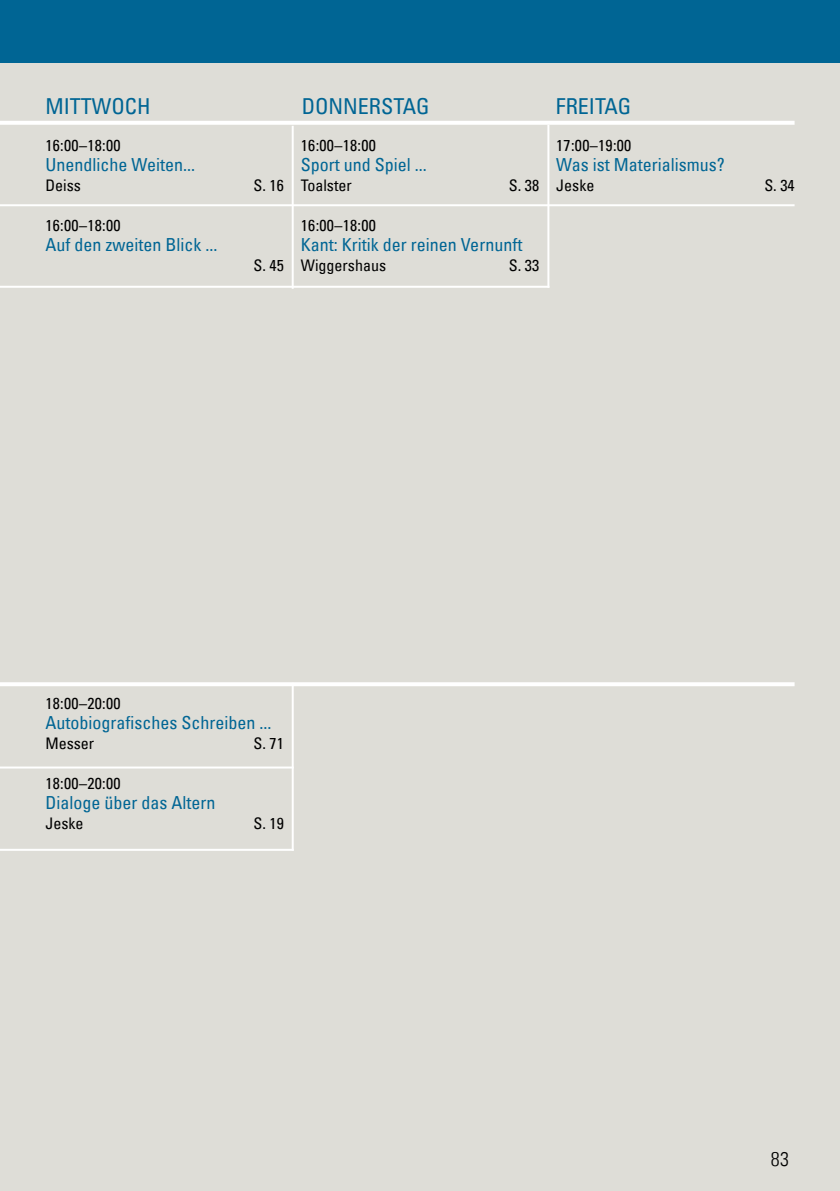
<style>
.page{position:relative;width:840px;height:1191px;background:#fff}
.page>*{position:absolute;margin:0;border:0;box-sizing:border-box;transform-origin:0 0}
.t1{font:condensed 22px "Univers Com 57";color:#006594}
.t2{font:20px "Univers Com 47 Light Cond";color:#000}
.t3{font:condensed 18px "Univers Com 57";color:#006594}
.t4{font:condensed 16px "Univers Com 57";color:#000}
</style>
<div class="page">
<div style="left:0;top:52px;width:839px;height:1139px;background:#deddd7"></div>
<div style="left:0;top:0;width:839px;height:63px;background:#006594"></div>
<hr style="left:0;top:121px;width:794px;height:4px;background:#fff">
<hr style="left:291px;top:126px;width:2px;height:163px;background:#fff">
<hr style="left:547px;top:125px;width:2px;height:163px;background:#fff">
<hr style="left:0;top:204px;width:794px;height:2px;background:#fff">
<hr style="left:0;top:682px;width:794px;height:4px;background:#fff">
<hr style="left:291px;top:683px;width:2px;height:168px;background:#fff">
<hr style="left:0;top:766px;width:293px;height:2px;background:#fff">
<hr style="left:0;top:286px;width:549px;height:2px;background:#fff">
<hr style="left:0;top:849px;width:293px;height:2px;background:#fff">
<p class="t1" style="left:45px;top:92px;width:107px">MITTWOCH</p>
<p class="t1" style="left:301px;top:92px;width:129px">DONNERSTAG</p>
<p class="t1" style="left:555px;top:92px;width:77px">FREITAG</p>
<p class="t4" style="left:45px;top:135px;width:77px">16:00–18:00</p>
<p class="t3" style="left:45px;top:153px;width:151px">Unendliche Weiten...</p>
<p class="t4" style="left:45px;top:175px;width:37px">Deiss</p>
<p class="t4" style="left:253px;top:175px;width:32px">S. 16</p>
<p class="t4" style="left:45px;top:215px;width:77px">16:00–18:00</p>
<p class="t3" style="left:45px;top:233px;width:173px">Auf den zweiten Blick ...</p>
<p class="t4" style="left:253px;top:255px;width:32px">S. 45</p>
<p class="t4" style="left:300px;top:135px;width:77px">16:00–18:00</p>
<p class="t3" style="left:300px;top:153px;width:127px">Sport und Spiel ...</p>
<p class="t4" style="left:300px;top:175px;width:52px">Toalster</p>
<p class="t4" style="left:508px;top:175px;width:32px">S. 38</p>
<p class="t4" style="left:300px;top:215px;width:77px">16:00–18:00</p>
<p class="t3" style="left:300px;top:233px;width:223px">Kant: Kritik der reinen Vernunft</p>
<p class="t4" style="left:300px;top:255px;width:87px">Wiggershaus</p>
<p class="t4" style="left:508px;top:255px;width:32px">S. 33</p>
<p class="t4" style="left:556px;top:135px;width:77px">17:00–19:00</p>
<p class="t3" style="left:556px;top:153px;width:170px">Was ist Materialismus?</p>
<p class="t4" style="left:556px;top:175px;width:40px">Jeske</p>
<p class="t4" style="left:763px;top:175px;width:32px">S. 34</p>
<p class="t4" style="left:45px;top:693px;width:77px">18:00–20:00</p>
<p class="t3" style="left:45px;top:711px;width:227px">Autobiografisches Schreiben ...</p>
<p class="t4" style="left:45px;top:733px;width:50px">Messer</p>
<p class="t4" style="left:253px;top:733px;width:32px">S. 71</p>
<p class="t4" style="left:45px;top:773px;width:77px">18:00–20:00</p>
<p class="t3" style="left:45px;top:791px;width:171px">Dialoge über das Altern</p>
<p class="t4" style="left:45px;top:813px;width:40px">Jeske</p>
<p class="t4" style="left:253px;top:813px;width:32px">S. 19</p>
<p class="t2" style="left:770px;top:1146px;width:19px">83</p>
</div>
